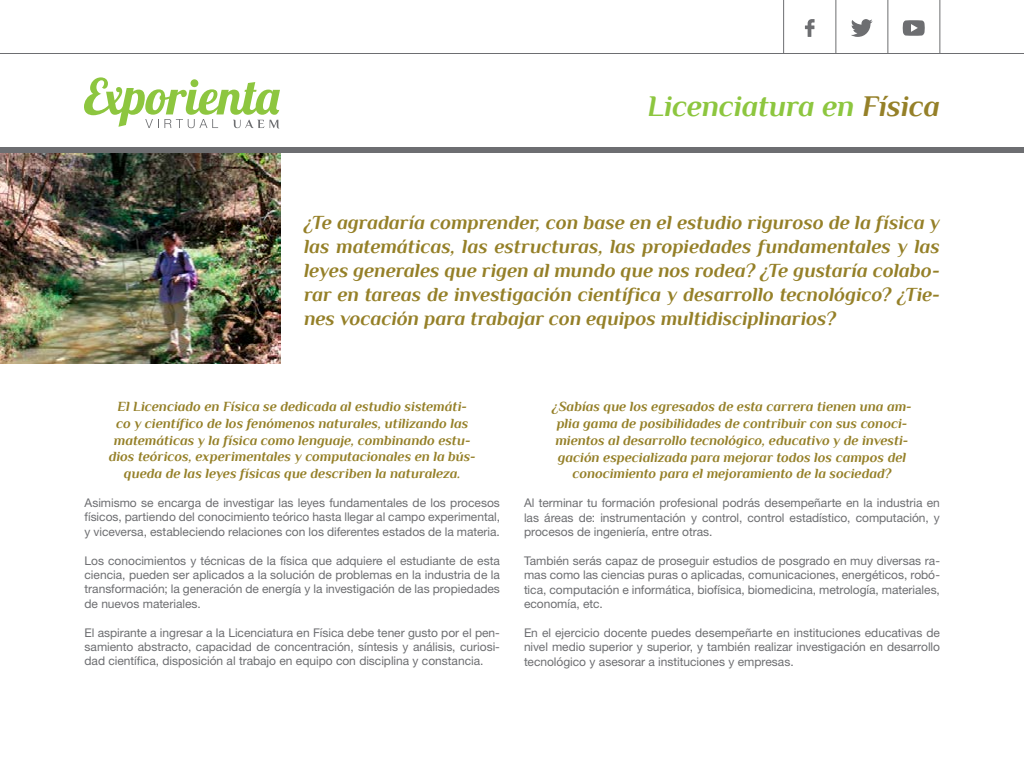
<style>
.page{position:relative;width:1024px;height:768px;background:#fff}
.page>*{position:absolute;margin:0;border:0;box-sizing:border-box;transform-origin:0 0}
.t1{font:italic 700 30px "Philosopher";letter-spacing:-.005em;color:#8dc63f}
.t2{font:italic 700 20px/24px "Philosopher";color:#958028;text-align:justify}
.t3{font:italic 700 14px/16.8px "Philosopher";color:#958028;text-align:center}
.t4{font:12px/14.4px "Helvetica Neue LT Std";letter-spacing:-.005em;color:#6d6e71;text-align:justify}
.s1{color:#958028}
</style>
<div class="page">
<svg style="left:84px;top:77px;width:196px;height:52px"></svg>
<div style="left:0;top:147px;width:1024px;height:6px;background:#6d6e71"></div>
<hr style="left:0;top:53px;width:1024px;height:1px;background:#6d6e71">
<svg style="left:851px;top:19px;width:22px;height:18px"></svg>
<svg style="left:903px;top:20px;width:22px;height:16px"></svg>
<svg style="left:805px;top:19px;width:10px;height:18px"></svg>
<hr style="left:783px;top:0;width:1px;height:54px;background:#6d6e71">
<hr style="left:836px;top:0;width:1px;height:54px;background:#6d6e71">
<hr style="left:888px;top:0;width:1px;height:54px;background:#6d6e71">
<hr style="left:940px;top:0;width:1px;height:54px;background:#6d6e71">
<img style="left:0;top:153px;width:281px;height:211px">
<h1 class="t1" style="left:647px;top:91px;width:294px">Licenciatura en <span class="s1">Física</span></h1>
<p class="t2" style="left:304px;top:211px;width:638px">¿Te agradaría comprender, con base en el estudio riguroso de la física y las matemáticas, las estructuras, las propiedades fundamentales y las leyes generales que rigen al mundo que nos rodea? ¿Te gustaría colabo&shy;rar en tareas de investigación científica y desarrollo tecnológico? ¿Tie&shy;nes vocación para trabajar con equipos multidisciplinarios?</p>
<p class="t3" style="left:109px;top:398px;width:369px">El Licenciado en Física se dedicada al estudio sistemáti&shy;co y científico de los fenómenos naturales, utilizando las matemáticas y la física como lenguaje, combinando estu&shy;dios teóricos, experimentales y computacionales en la bús&shy;queda de las leyes físicas que describen la naturaleza.</p>
<p class="t4" style="left:85px;top:495px;width:417px">Asimismo se encarga de investigar las leyes fundamentales de los procesos físicos, partiendo del conocimiento teórico hasta llegar al campo experimental, y viceversa, estableciendo relaciones con los diferentes estados de la materia.</p>
<p class="t4" style="left:85px;top:553px;width:417px">Los conocimientos y técnicas de la física que adquiere el estudiante de esta ciencia, pueden ser aplicados a la solución de problemas en la industria de la transformación; la generación de energía y la investigación de las propiedades de nuevos materiales.</p>
<p class="t4" style="left:85px;top:625px;width:417px">El aspirante a ingresar a la Licenciatura en Física debe tener gusto por el pen&shy;samiento abstracto, capacidad de concentración, síntesis y análisis, curiosi&shy;dad científica, disposición al trabajo en equipo con disciplina y constancia.</p>
<p class="t3" style="left:552px;top:398px;width:361px">¿Sabías que los egresados de esta carrera tienen una am&shy;plia gama de posibilidades de contribuir con sus conoci&shy;mientos al desarrollo tecnológico, educativo y de investi&shy;gación especializada para mejorar todos los campos del conocimiento para el mejoramiento de la sociedad?</p>
<p class="t4" style="left:524px;top:496px;width:417px">Al terminar tu formación profesional podrás desempeñarte en la industria en las áreas de: instrumentación y control, control estadístico, computación, y procesos de ingeniería, entre otras.</p>
<p class="t4" style="left:524px;top:553px;width:418px">También serás capaz de proseguir estudios de posgrado en muy diversas ra&shy;mas como las ciencias puras o aplicadas, comunicaciones, energéticos, robó&shy;tica, computación e informática, biofísica, biomedicina, metrología, materiales, economía, etc.</p>
<p class="t4" style="left:524px;top:625px;width:418px">En el ejercicio docente puedes desempeñarte en instituciones educativas de nivel medio superior y superior, y también realizar investigación en desarrollo tecnológico y asesorar a instituciones y empresas.</p>
</div>
